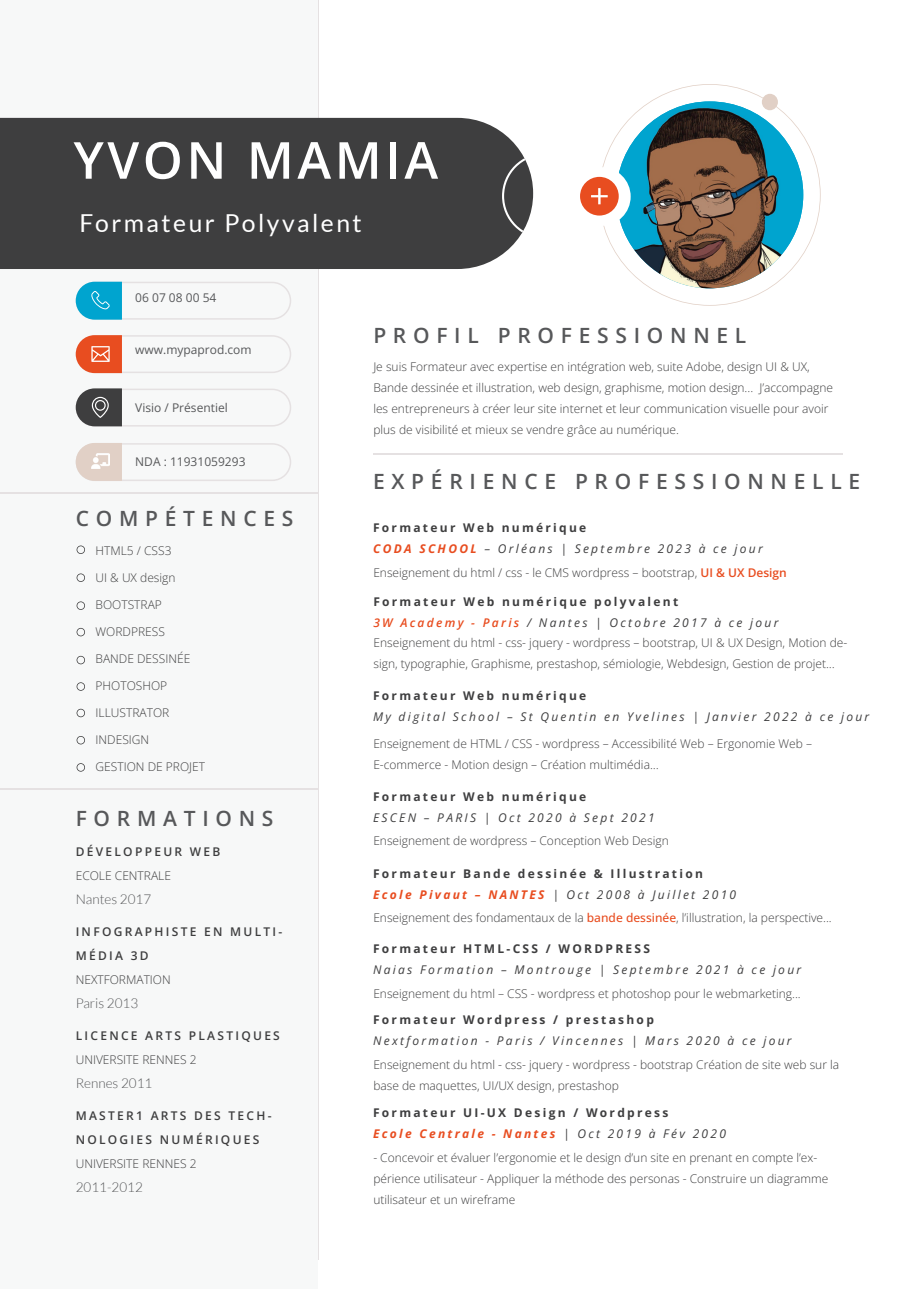
<style>
.page{position:relative;width:919px;height:1289px;background:#fff}
.page>*{position:absolute;margin:0;border:0;box-sizing:border-box;transform-origin:0 0}
.t1{font:600 51px "Open Sans";letter-spacing:.07em;color:#fff}
.t2{font:24.75px "Lato";letter-spacing:.1em;color:#fff}
.t3{font:600 21px "Open Sans";letter-spacing:.32em;color:#57585a}
.t4{font:300 13.5px "Lato";color:#57585a}
.t5{font:300 12px/21px "Open Sans";color:#3e3e3f}
.t6{font:700 12px/21px "Open Sans";letter-spacing:.19em;color:#3e3e3f}
.t7{font:italic 12px/21px "Open Sans";letter-spacing:.19em;color:#3e3e3f}
.t8{font:600 12px/24px "Open Sans";letter-spacing:.19em;color:#3e3e3f}
.t9{font:12px "Open Sans";color:#57585a}
.s1{font-weight:700;font-style:normal}
.s2{font-weight:700;color:#e84d20}
.s3{font-weight:600;color:#e84d20}
.s4{font-weight:600;font-style:italic;color:#e84d20}
.s5{font-weight:400;font-style:italic}
.s6{font-style:italic;color:#e84d20}
.s7{font-weight:500;color:#e84d20}
</style>
<div class="page">
<hr style="left:317px;top:0;width:2px;height:1259px;background:#e5e1e2">
<div style="left:0;top:0;width:317px;height:1288px;background:#f7f8f8"></div>
<div style="left:0;top:118px;width:522px;height:151px;background:#3e3e3f"></div>
<svg style="left:502px;top:153px;width:31px;height:86px"></svg>
<svg style="left:602px;top:84px;width:218px;height:222px"></svg>
<img style="left:616px;top:101px;width:187px;height:141px">
<img style="left:628px;top:241px;width:162px;height:47px">
<svg style="left:77px;top:545px;width:8px;height:9px"></svg>
<svg style="left:77px;top:573px;width:8px;height:9px"></svg>
<svg style="left:77px;top:601px;width:8px;height:9px"></svg>
<svg style="left:77px;top:628px;width:8px;height:8px"></svg>
<svg style="left:77px;top:656px;width:8px;height:8px"></svg>
<svg style="left:77px;top:682px;width:8px;height:8px"></svg>
<svg style="left:77px;top:708px;width:8px;height:9px"></svg>
<svg style="left:77px;top:736px;width:8px;height:8px"></svg>
<svg style="left:77px;top:763px;width:8px;height:8px"></svg>
<hr style="left:373px;top:453px;width:469px;height:2px;background:#e5e1e2">
<hr style="left:0;top:492px;width:317px;height:1px;background:#e5e1e2">
<hr style="left:0;top:788px;width:317px;height:1px;background:#e5e1e2">
<svg style="left:76px;top:443px;width:215px;height:38px"></svg>
<svg style="left:76px;top:335px;width:215px;height:38px"></svg>
<svg style="left:76px;top:388px;width:215px;height:38px"></svg>
<svg style="left:76px;top:282px;width:215px;height:37px"></svg>
<div style="left:572px;top:167px;width:58px;height:59px;background:#fff;border-radius:50%"></div>
<div style="left:580px;top:177px;width:38px;height:38px;background:#e84d20;border-radius:50%"></div>
<div style="left:761px;top:94px;width:16px;height:16px;background:#e1d0c6;border-radius:50%"></div>
<svg style="left:591px;top:188px;width:16px;height:16px"></svg>
<img style="left:91px;top:454px;width:19px;height:14px">
<h1 class="t1" style="left:74px;top:125px;width:366px">YVON MAMIA</h1>
<h2 class="t2" style="left:80px;top:209px;width:284px">Formateur Polyvalent</h2>
<p class="t9" style="left:135px;top:289px;width:83px">06 07 08 00 54</p>
<p class="t9" style="left:135px;top:342px;width:118px">www.mypaprod.com</p>
<p class="t9" style="left:135px;top:399px;width:94px">Visio / Présentiel</p>
<p class="t9" style="left:135px;top:454px;width:112px">NDA : 11931059293</p>
<h3 class="t3" style="left:76px;top:503px;width:219px">COMPÉTENCES</h3>
<p class="t5" style="left:95px;top:539px;width:77px">HTML5 / CSS3</p>
<p class="t5" style="left:95px;top:566px;width:82px">UI &amp; UX design</p>
<p class="t5" style="left:95px;top:593px;width:68px">BOOTSTRAP</p>
<p class="t5" style="left:95px;top:620px;width:71px">WORDPRESS</p>
<p class="t5" style="left:95px;top:647px;width:96px">BANDE DESSINÉE</p>
<p class="t5" style="left:95px;top:674px;width:73px">PHOTOSHOP</p>
<p class="t5" style="left:95px;top:701px;width:75px">ILLUSTRATOR</p>
<p class="t5" style="left:95px;top:728px;width:55px">INDESIGN</p>
<p class="t5" style="left:95px;top:755px;width:111px">GESTION DE PROJET</p>
<h3 class="t3" style="left:76px;top:803px;width:199px">FORMATIONS</h3>
<p class="t8" style="left:76px;top:839px;width:146px">DÉVELOPPEUR WEB</p>
<p class="t5" style="left:76px;top:864px;width:97px">ECOLE CENTRALE</p>
<p class="t4" style="left:76px;top:891px;width:77px">Nantes 2017</p>
<p class="t8" style="left:76px;top:919px;width:208px">INFOGRAPHISTE EN MULTI-<br>MÉDIA 3D</p>
<p class="t5" style="left:76px;top:969px;width:97px">NEXTFORMATION</p>
<p class="t4" style="left:76px;top:996px;width:64px">Paris 2013</p>
<p class="t8" style="left:76px;top:1023px;width:206px">LICENCE ARTS PLASTIQUES</p>
<p class="t5" style="left:76px;top:1049px;width:122px">UNIVERSITE RENNES 2</p>
<p class="t4" style="left:76px;top:1076px;width:78px">Rennes 2011</p>
<p class="t8" style="left:76px;top:1103px;width:197px">MASTER1 ARTS DES TECH-<br>NOLOGIES NUMÉRIQUES</p>
<p class="t5" style="left:76px;top:1153px;width:122px">UNIVERSITE RENNES 2</p>
<p class="t4" style="left:76px;top:1180px;width:69px">2011-2012</p>
<h3 class="t3" style="left:373px;top:320px;width:374px">PROFIL PROFESSIONNEL</h3>
<p class="t5" style="left:373px;top:355px;width:461px">Je suis Formateur avec expertise en intégration web, suite Adobe, design UI &amp; UX, Bande dessinée et illustration, web design, graphisme, motion design... J’accompagne les entrepreneurs à créer leur site internet et leur communication visuelle pour avoir plus de visibilité et mieux se vendre grâce au numérique.</p>
<h3 class="t3" style="left:373px;top:466px;width:488px">EXPÉRIENCE PROFESSIONNELLE</h3>
<p class="t7" style="left:373px;top:517px;width:391px"><span class="s1">Formateur Web numérique<br></span><span class="s2">CODA SCHOOL</span> – Orléans | Septembre 2023 à ce jour</p>
<p class="t5" style="left:373px;top:561px;width:415px">Enseignement du html / css - le CMS wordpress – bootstrap, <span class="s3">UI &amp; UX Design</span></p>
<p class="t6" style="left:373px;top:591px;width:406px">Formateur Web numérique polyvalent<br><span class="s4">3W Academy - Paris</span> <span class="s5">/ Nantes | Octobre 2017 à ce jour</span></p>
<p class="t5" style="left:373px;top:631px;width:475px">Enseignement du html - css- jquery - wordpress – bootstrap, UI &amp; UX Design, Motion de&shy;sign, typographie, Graphisme, prestashop, sémiologie, Webdesign, Gestion de projet…</p>
<p class="t6" style="left:373px;top:684px;width:215px">Formateur Web numérique</p>
<p class="t7" style="left:373px;top:705px;width:498px">My digital School – St Quentin en Yvelines | Janvier 2022 à ce jour</p>
<p class="t5" style="left:373px;top:732px;width:440px">Enseignement de HTML / CSS - wordpress – Accessibilité Web – Ergonomie Web –<br>E-commerce - Motion design – Création multimédia…</p>
<p class="t6" style="left:373px;top:785px;width:215px">Formateur Web numérique</p>
<p class="t7" style="left:373px;top:806px;width:283px">ESCEN – PARIS | Oct 2020 à Sept 2021</p>
<p class="t5" style="left:373px;top:829px;width:297px">Enseignement de wordpress – Conception Web Design</p>
<p class="t6" style="left:373px;top:862px;width:364px">Formateur Bande dessinée &amp; Illustration<br><span class="s6">Ecole Pivaut – NANTES</span> <span class="s5">| Oct 2008 à Juillet 2010</span></p>
<p class="t5" style="left:373px;top:907px;width:460px">Enseignement des fondamentaux de la <span class="s7">bande dessinée</span>, l’illustration, la perspective...</p>
<p class="t6" style="left:373px;top:938px;width:278px">Formateur HTML-CSS / WORDPRESS</p>
<p class="t7" style="left:373px;top:959px;width:429px">Naias Formation – Montrouge | Septembre 2021 à ce jour</p>
<p class="t5" style="left:373px;top:982px;width:429px">Enseignement du html – CSS - wordpress et photoshop pour le webmarketing...</p>
<p class="t6" style="left:373px;top:1009px;width:282px">Formateur Wordpress / prestashop</p>
<p class="t7" style="left:373px;top:1029px;width:420px">Nextformation - Paris / Vincennes | Mars 2020 à ce jour</p>
<p class="t5" style="left:373px;top:1053px;width:467px">Enseignement du html - css- jquery - wordpress - bootstrap Création de site web sur la base de maquettes, UI/UX design, prestashop</p>
<p class="t6" style="left:373px;top:1102px;width:354px">Formateur UI-UX Design / Wordpress<br><span class="s6">Ecole Centrale - Nantes</span> <span class="s5">| Oct 2019 à Fév 2020</span></p>
<p class="t5" style="left:373px;top:1146px;width:456px">- Concevoir et évaluer l’ergonomie et le design d’un site en prenant en compte l’ex&shy;périence utilisateur - Appliquer la méthode des personas - Construire un diagramme utilisateur et un wireframe</p>
</div>
